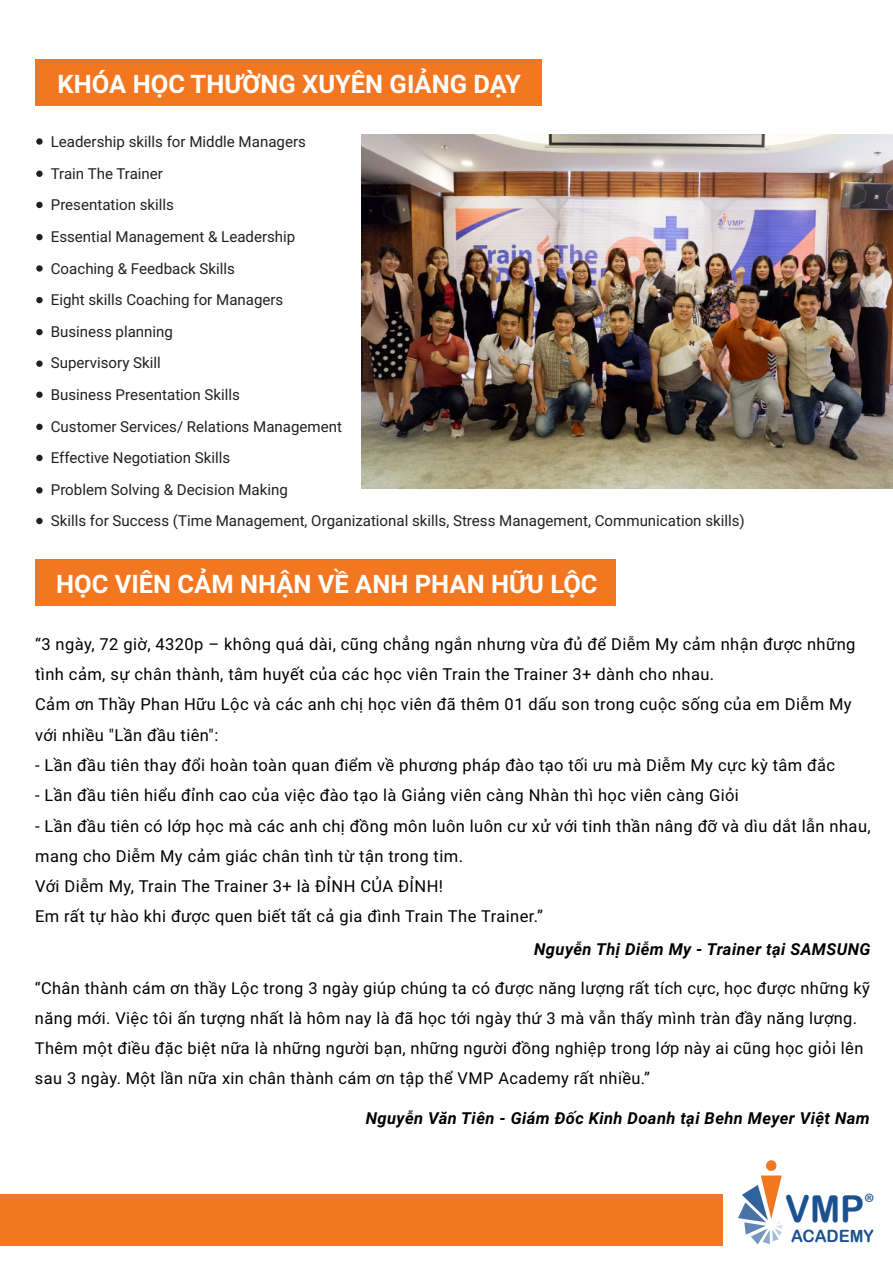
<style>
.page{position:relative;width:893px;height:1263px;background:#fff}
.page>*{position:absolute;margin:0;border:0;box-sizing:border-box;transform-origin:0 0}
.t1{font:37.05px "Arial Rounded MT Bold";color:#1b5191}
.t2{font:700 25.5px "Roboto";color:#fff}
.t3{font:16.95px "Arial Rounded MT Bold";color:#1b5191}
.t4{font:16.5px/30.3px "Roboto";letter-spacing:.025em;color:#000}
.t5{font:italic 700 16.5px "Roboto";letter-spacing:.025em;color:#000}
.t6{font:16.35px/30.2px "Roboto";letter-spacing:.025em;color:#000}
.t7{font:15.15px/31.7px "Roboto";color:#231f20}
</style>
<div class="page">
<svg style="left:738px;top:1175px;width:44px;height:69px"></svg>
<div style="left:766px;top:1160px;width:10px;height:11px;background:#f27721;border-radius:50%"></div>
<div style="left:0;top:1194px;width:722px;height:51px;background:#f37721"></div>
<div style="left:35px;top:59px;width:507px;height:47px;background:#f37721"></div>
<div style="left:35px;top:560px;width:581px;height:46px;background:#f37721"></div>
<svg style="left:36px;top:138px;width:7px;height:7px"></svg>
<div style="left:36px;top:171px;width:7px;height:6px;background:#231f20;border-radius:50%"></div>
<div style="left:36px;top:202px;width:7px;height:6px;background:#231f20;border-radius:50%"></div>
<div style="left:36px;top:234px;width:7px;height:6px;background:#231f20;border-radius:50%"></div>
<div style="left:36px;top:391px;width:7px;height:7px;background:#231f20;border-radius:50%"></div>
<svg style="left:36px;top:265px;width:7px;height:7px"></svg>
<div style="left:36px;top:297px;width:7px;height:6px;background:#231f20;border-radius:50%"></div>
<div style="left:36px;top:329px;width:7px;height:6px;background:#231f20;border-radius:50%"></div>
<div style="left:36px;top:360px;width:7px;height:7px;background:#231f20;border-radius:50%"></div>
<div style="left:36px;top:424px;width:7px;height:6px;background:#231f20;border-radius:50%"></div>
<div style="left:36px;top:455px;width:7px;height:6px;background:#231f20;border-radius:50%"></div>
<div style="left:36px;top:487px;width:7px;height:6px;background:#231f20;border-radius:50%"></div>
<div style="left:36px;top:518px;width:7px;height:6px;background:#231f20;border-radius:50%"></div>
<img style="left:361px;top:134px;width:532px;height:355px">
<h2 class="t2" style="left:58px;top:66px;width:465px">KHÓA HỌC THƯỜNG XUYÊN GIẢNG DẠY</h2>
<p class="t7" style="left:51px;top:125px;width:695px">Leadership skills for Middle Managers<br>Train The Trainer<br>Presentation skills<br>Essential Management &amp; Leadership<br>Coaching &amp; Feedback Skills<br>Eight skills Coaching for Managers<br>Business planning<br>Supervisory Skill<br>Business Presentation Skills<br>Customer Services/ Relations Management<br>Effective Negotiation Skills<br>Problem Solving &amp; Decision Making<br>Skills for Success (Time Management, Organizational skills, Stress Management, Communication skills)</p>
<h2 class="t2" style="left:56px;top:566px;width:543px">HỌC VIÊN CẢM NHẬN VỀ ANH PHAN HỮU LỘC</h2>
<p class="t4" style="left:35px;top:628px;width:822px">“3 ngày, 72 giờ, 4320p – không quá dài, cũng chẳng ngắn nhưng vừa đủ để Diễm My cảm nhận được những tình cảm, sự chân thành, tâm huyết của các học viên Train the Trainer 3+ dành cho nhau.<br>Cảm ơn Thầy Phan Hữu Lộc và các anh chị học viên đã thêm 01 dấu son trong cuộc sống của em Diễm My với nhiều "Lần đầu tiên":</p>
<p class="t4" style="left:35px;top:749px;width:802px">- Lần đầu tiên thay đổi hoàn toàn quan điểm về phương pháp đào tạo tối ưu mà Diễm My cực kỳ tâm đắc</p>
<p class="t4" style="left:35px;top:779px;width:705px">- Lần đầu tiên hiểu đỉnh cao của việc đào tạo là Giảng viên càng Nhàn thì học viên càng Giỏi</p>
<p class="t4" style="left:35px;top:810px;width:837px">- Lần đầu tiên có lớp học mà các anh chị đồng môn luôn luôn cư xử với tinh thần nâng đỡ và dìu dắt lẫn nhau, mang cho Diễm My cảm giác chân tình từ tận trong tim.<br>Với Diễm My, Train The Trainer 3+ là ĐỈNH CỦA ĐỈNH!<br>Em rất tự hào khi được quen biết tất cả gia đình Train The Trainer.”</p>
<p class="t5" style="left:534px;top:937px;width:338px">Nguyễn Thị Diễm My - Trainer tại SAMSUNG</p>
<p class="t6" style="left:35px;top:972px;width:836px">“Chân thành cám ơn thầy Lộc trong 3 ngày giúp chúng ta có được năng lượng rất tích cực, học được những kỹ năng mới. Việc tôi ấn tượng nhất là hôm nay là đã học tới ngày thứ 3 mà vẫn thấy mình tràn đầy năng lượng.<br>Thêm một điều đặc biệt nữa là những người bạn, những người đồng nghiệp trong lớp này ai cũng học giỏi lên sau 3 ngày. Một lần nữa xin chân thành cám ơn tập thể VMP Academy rất nhiều.”</p>
<p class="t5" style="left:366px;top:1106px;width:506px">Nguyễn Văn Tiên - Giám Đốc Kinh Doanh tại Behn Meyer Việt Nam</p>
<h1 class="t1" style="left:785px;top:1187px;width:91px">VMP<sup>®</sup></h1>
<p class="t3" style="left:791px;top:1226px;width:84px">ACADEMY</p>
</div>
